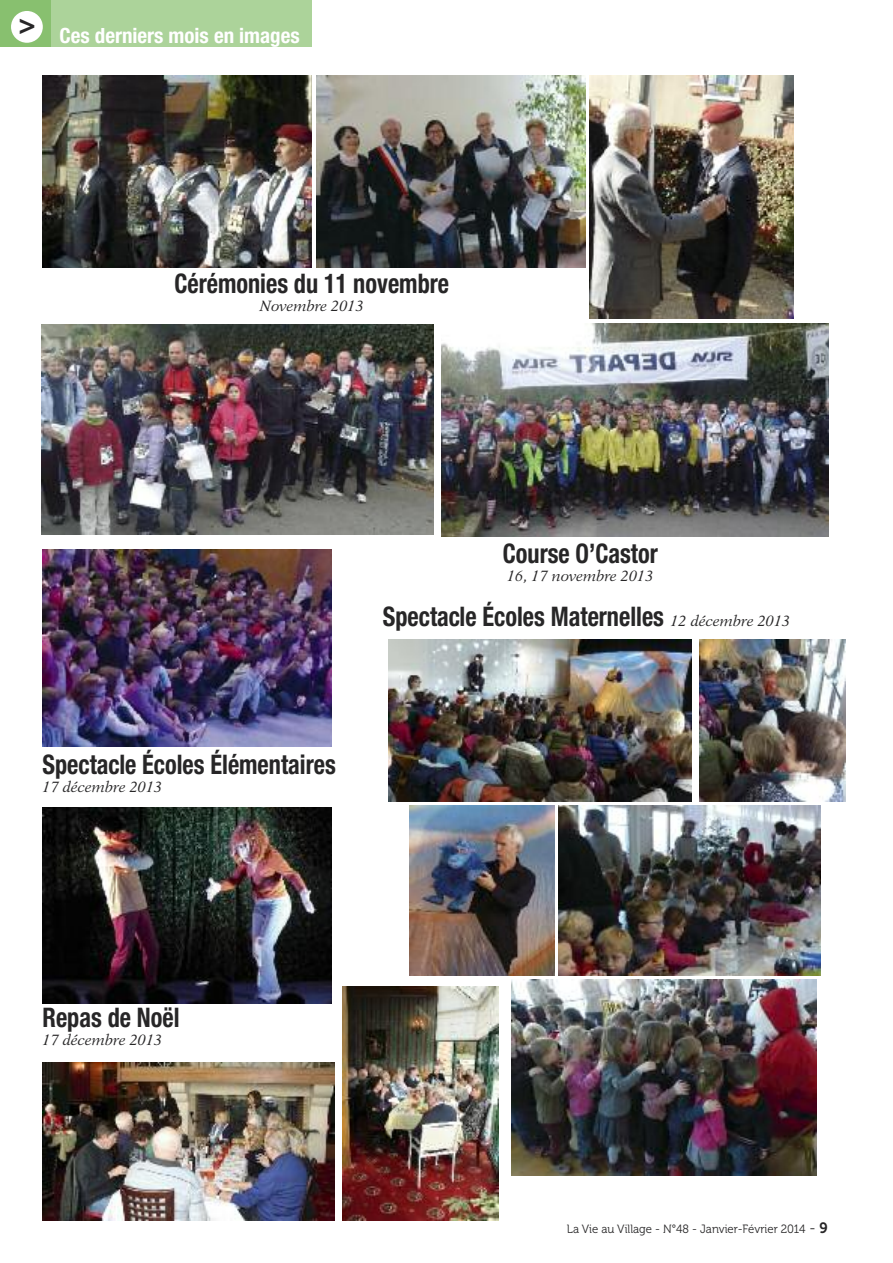
<style>
.page{position:relative;width:893px;height:1263px;background:#fff}
.page>*{position:absolute;margin:0;border:0;box-sizing:border-box;transform-origin:0 0}
.t1{font:700 condensed 27px "Helvetica Neue";color:#272627;scale:.9 1}
.t2{font:700 condensed 21px "Helvetica Neue";color:#fff}
.t3{font:15px "Dutch 823 BT Italic B";color:#272627}
.t4{font:12px "Museo 300";color:#272627;scale:.95 1}
.s1{font-family:"Dutch 823 BT Italic B";font-weight:400;font-stretch:normal;font-size:15px}
.s2{font-size:15px}
.s3{font-family:"Museo 700";font-size:15px}
</style>
<div class="page">
<div style="left:0;top:0;width:51px;height:47px;background:#88c06f"></div>
<div style="left:51px;top:0;width:261px;height:47px;background:#acd39a"></div>
<div style="left:11px;top:11px;width:32px;height:32px;background:#fff;border-radius:50%"></div>
<img style="left:43px;top:75px;width:269px;height:193px">
<img style="left:316px;top:75px;width:269px;height:193px">
<img style="left:590px;top:75px;width:204px;height:244px">
<img style="left:42px;top:324px;width:392px;height:210px">
<img style="left:512px;top:980px;width:304px;height:195px">
<img style="left:43px;top:1063px;width:291px;height:157px">
<img style="left:343px;top:986px;width:156px;height:234px">
<img style="left:388px;top:640px;width:303px;height:161px">
<img style="left:699px;top:640px;width:146px;height:161px">
<img style="left:410px;top:805px;width:144px;height:170px">
<img style="left:43px;top:549px;width:289px;height:197px">
<img style="left:43px;top:808px;width:289px;height:195px">
<img style="left:558px;top:805px;width:262px;height:170px">
<img style="left:441px;top:324px;width:388px;height:213px">
<p class="t2" style="left:18px;top:28px;width:283px"><sup>&gt;</sup> Ces derniers mois en images</p>
<p class="t1" style="left:175px;top:273px;width:307px">Cérémonies du 11 novembre</p>
<p class="t3" style="left:260px;top:299px;width:106px">Novembre 2013</p>
<p class="t1" style="left:503px;top:544px;width:174px">Course O’Castor</p>
<p class="t3" style="left:507px;top:570px;width:148px">16, 17 novembre 2013</p>
<p class="t1" style="left:43px;top:754px;width:327px">Spectacle Écoles Élémentaires</p>
<p class="t3" style="left:43px;top:780px;width:121px">17 décembre 2013</p>
<p class="t1" style="left:383px;top:606px;width:454px">Spectacle Écoles Maternelles <span class="s1">12 décembre 2013</span></p>
<p class="t1" style="left:43px;top:1008px;width:154px">Repas de Noël</p>
<p class="t3" style="left:43px;top:1034px;width:121px">17 décembre 2013</p>
<p class="t4" style="left:567px;top:1225px;width:276px">La Vie au Village - N°48 - Janvier-Février 2014 <span class="s2">-</span> <span class="s3">9</span></p>
</div>
